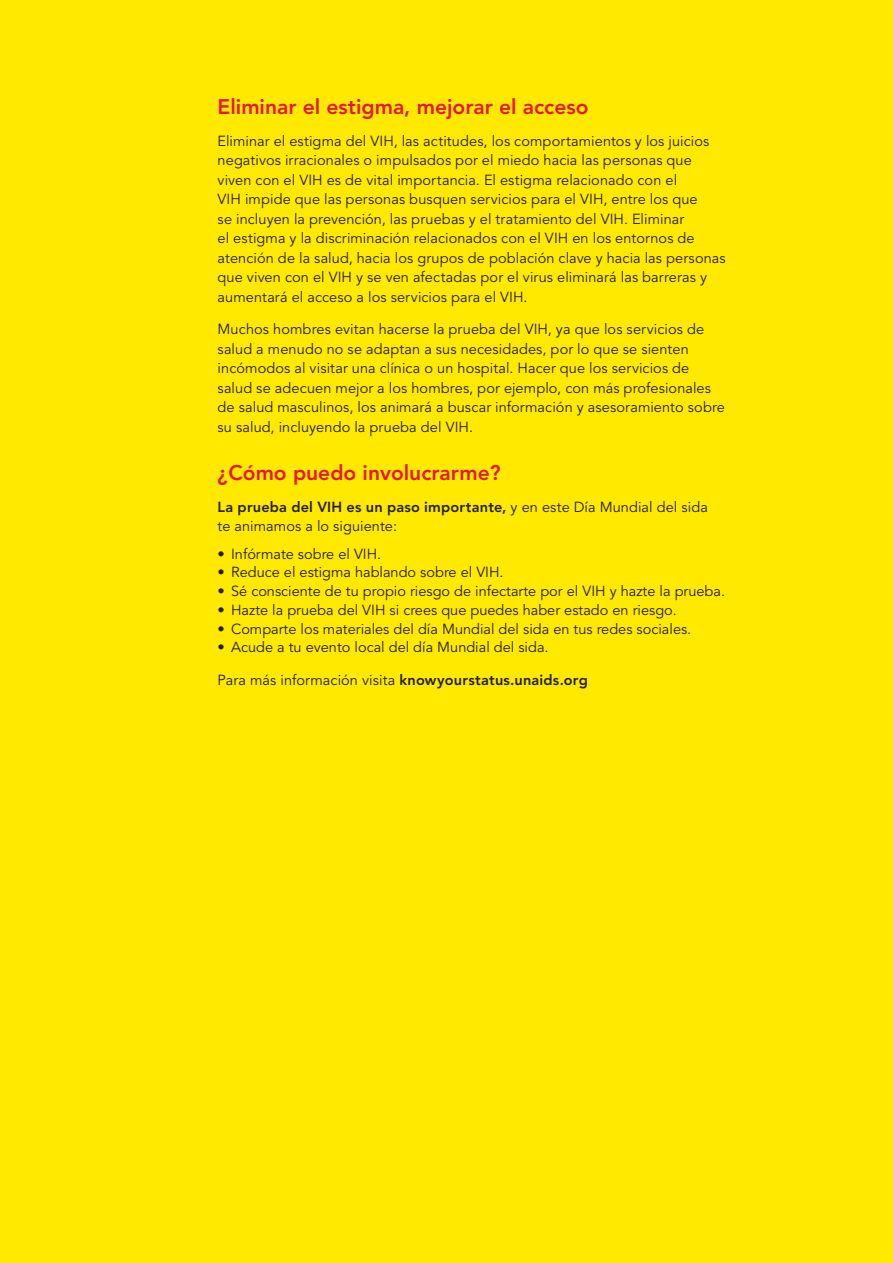
<style>
.page{position:relative;width:893px;height:1263px;background:#ffe901}
.page>*{position:absolute;margin:0;border:0;box-sizing:border-box;transform-origin:0 0}
.t1{font:800 21px "Avenir";color:#e51836}
.t2{font:14.55px/19.5px "Avenir";letter-spacing:.005em;color:#231f20}
.t3{font:800 14.55px "Avenir";letter-spacing:.015em;color:#231f20}
.s1{font-weight:800}
.s2{font-weight:400}
</style>
<div class="page">
<h1 class="t1" style="left:218px;top:94px;width:373px">Eliminar el estigma, mejorar el acceso</h1>
<p class="t2" style="left:218px;top:131px;width:510px">Eliminar el estigma del VIH, las actitudes, los comportamientos y los juicios negativos irracionales o impulsados por el miedo hacia las personas que viven con el VIH es de vital importancia. El estigma relacionado con el<br>VIH impide que las personas busquen servicios para el VIH, entre los que<br>se incluyen la prevención, las pruebas y el tratamiento del VIH. Eliminar<br>el estigma y la discriminación relacionados con el VIH en los entornos de atención de la salud, hacia los grupos de población clave y hacia las personas que viven con el VIH y se ven afectadas por el virus eliminará las barreras y aumentará el acceso a los servicios para el VIH.</p>
<p class="t2" style="left:218px;top:320px;width:509px">Muchos hombres evitan hacerse la prueba del VIH, ya que los servicios de salud a menudo no se adaptan a sus necesidades, por lo que se sienten incómodos al visitar una clínica o un hospital. Hacer que los servicios de salud se adecuen mejor a los hombres, por ejemplo, con más profesionales de salud masculinos, los animará a buscar información y asesoramiento sobre su salud, incluyendo la prueba del VIH.</p>
<h1 class="t1" style="left:218px;top:460px;width:285px">¿Cómo puedo involucrarme?</h1>
<p class="t2" style="left:218px;top:497px;width:492px"><span class="s1">La prueba del VIH es un paso importante,</span> y en este Día Mundial del sida te animamos a lo siguiente:</p>
<p class="t2" style="left:218px;top:544px;width:165px">• Infórmate sobre el VIH.</p>
<p class="t2" style="left:218px;top:563px;width:288px">• Reduce el estigma hablando sobre el VIH.</p>
<p class="t2" style="left:218px;top:582px;width:509px">• Sé consciente de tu propio riesgo de infectarte por el VIH y hazte la prueba.</p>
<p class="t2" style="left:218px;top:600px;width:461px">• Hazte la prueba del VIH si crees que puedes haber estado en riesgo.</p>
<p class="t2" style="left:218px;top:619px;width:475px">• Comparte los materiales del día Mundial del sida en tus redes sociales.</p>
<p class="t2" style="left:218px;top:638px;width:332px">• Acude a tu evento local del día Mundial del sida.</p>
<p class="t3" style="left:218px;top:671px;width:372px"><span class="s2">Para más información visita</span> knowyourstatus.unaids.org</p>
</div>
